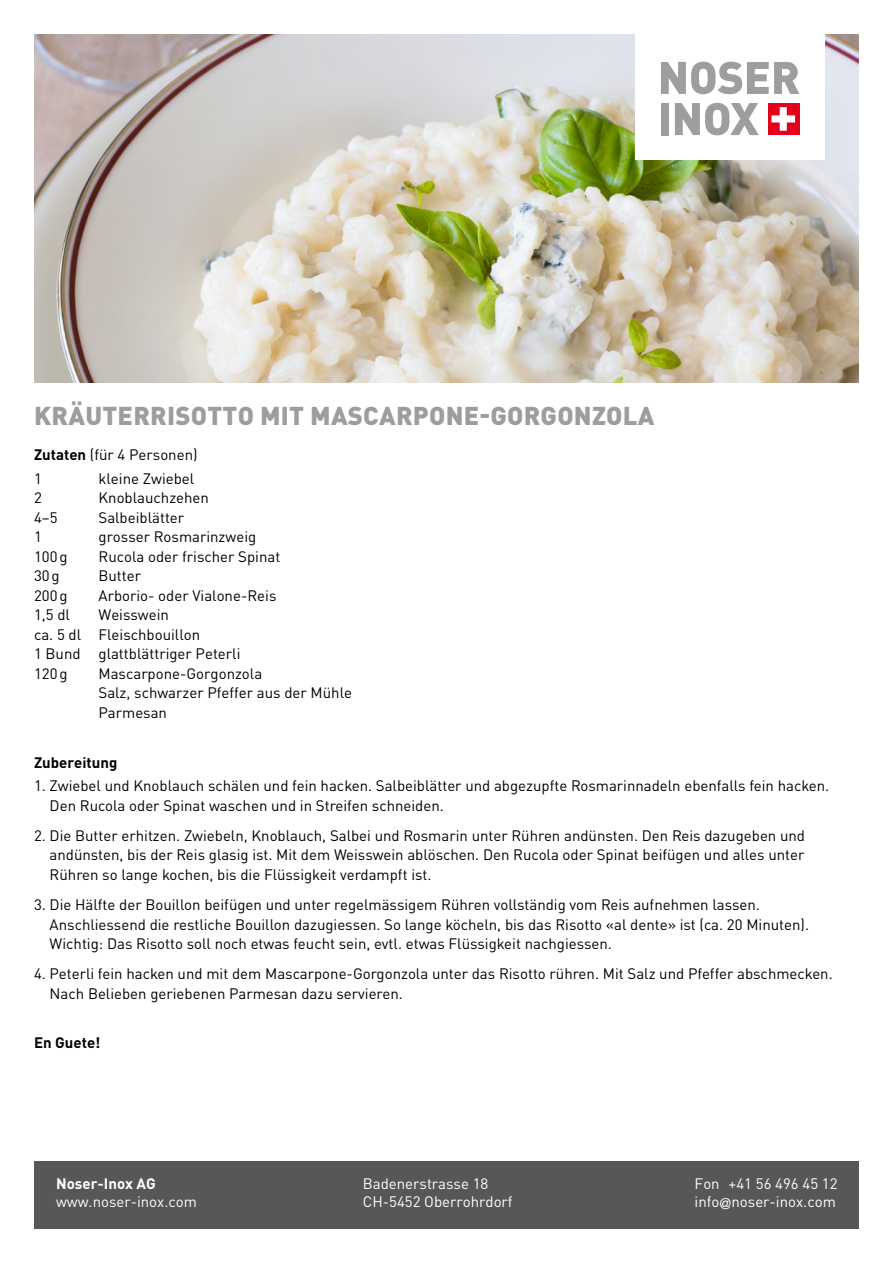
<style>
.page{position:relative;width:893px;height:1263px;background:#fff}
.page>*{position:absolute;margin:0;border:0;box-sizing:border-box;transform-origin:0 0}
.t1{font:900 25.5px "DIN Pro";letter-spacing:.01em;color:#9d9d9c}
.t2{font:15px/19.5px "DIN Pro";color:#000}
.t3{font:15px/18px "DIN Pro";color:#fff}
.t4{font:700 15px "DIN Pro";color:#000}
.t5{font:700 15px "DIN Pro";color:#fff}
.s1{font-weight:700}
.s2{font-family:"Helvetica Neue LT Std"}
</style>
<div class="page">
<img style="left:34px;top:34px;width:825px;height:349px">
<div style="left:635px;top:30px;width:190px;height:130px;background:#fff"></div>
<div style="left:767px;top:103px;width:32px;height:32px;background:#e2001a"></div>
<svg style="left:771px;top:107px;width:24px;height:24px"></svg>
<svg style="left:661px;top:62px;width:138px;height:32px"></svg>
<svg style="left:675px;top:103px;width:84px;height:32px"></svg>
<div style="left:661px;top:103px;width:8px;height:32px;background:#9c9e9f"></div>
<div style="left:34px;top:1161px;width:825px;height:68px;background:#575756"></div>
<h1 class="t1" style="left:34px;top:394px;width:622px">KRÄUTERRISOTTO MIT MASCARPONE-GORGONZOLA</h1>
<p class="t2" style="left:34px;top:441px;width:165px;line-height:23.7px"><span class="s1">Zutaten</span> (für 4 Personen)<br>1</p>
<p class="t2" style="left:99px;top:467px;width:97px">kleine Zwiebel</p>
<p class="t2" style="left:34px;top:487px;width:9px">2</p>
<p class="t2" style="left:99px;top:487px;width:112px">Knoblauchzehen</p>
<p class="t2" style="left:34px;top:506px;width:25px">4–5</p>
<p class="t2" style="left:99px;top:506px;width:87px">Salbeiblätter</p>
<p class="t2" style="left:34px;top:526px;width:9px">1</p>
<p class="t2" style="left:99px;top:526px;width:159px">grosser Rosmarinzweig</p>
<p class="t2" style="left:34px;top:545px;width:35px">100g</p>
<p class="t2" style="left:99px;top:545px;width:183px">Rucola oder frischer Spinat</p>
<p class="t2" style="left:34px;top:565px;width:27px">30g</p>
<p class="t2" style="left:99px;top:565px;width:44px">Butter</p>
<p class="t2" style="left:34px;top:584px;width:35px">200g</p>
<p class="t2" style="left:99px;top:584px;width:179px">Arborio- oder Vialone-Reis</p>
<p class="t2" style="left:34px;top:604px;width:37px">1,5 dl</p>
<p class="t2" style="left:34px;top:604px;width:208px;text-indent:64px">Weisswein<br>ca. 5 dl Fleischbouillon<br>1 Bund glattblättriger Peterli<br>120g</p>
<p class="t2" style="left:99px;top:662px;width:255px">Mascarpone-Gorgonzola<br>Salz, schwarzer Pfeffer aus der Mühle<br>Parmesan</p>
<p class="t4" style="left:34px;top:749px;width:85px">Zubereitung</p>
<p class="t2" style="left:50px;top:775px;width:781px;text-indent:-16px">1. Zwiebel und Knoblauch schälen und fein hacken. Salbeiblätter und abgezupfte Rosmarinnadeln ebenfalls fein hacken.<br>Den Rucola oder Spinat waschen und in Streifen schneiden.</p>
<p class="t2" style="left:50px;top:824px;width:757px;text-align:justify;text-indent:-16px">2. Die Butter erhitzen. Zwiebeln, Knoblauch, Salbei und Rosmarin unter Rühren andünsten. Den Reis dazugeben und andünsten, bis der Reis glasig ist. Mit dem Weisswein ablöschen. Den Rucola oder Spinat beifügen und alles unter Rühren so lange kochen, bis die Flüssigkeit verdampft ist.</p>
<p class="t2" style="left:50px;top:893px;width:761px;text-indent:-16px">3. Die Hälfte der Bouillon beifügen und unter regelmässigem Rühren vollständig vom Reis aufnehmen lassen.<br>Anschliessend die restliche Bouillon dazugiessen. So lange köcheln, bis das Risotto «al dente» ist (ca. 20 Minuten).<br>Wichtig: Das Risotto soll noch etwas feucht sein, evtl. etwas Flüssigkeit nachgiessen.</p>
<p class="t2" style="left:50px;top:962px;width:785px;text-indent:-16px">4. Peterli fein hacken und mit dem Mascarpone-Gorgonzola unter das Risotto rühren. Mit Salz und Pfeffer abschmecken.<br>Nach Belieben geriebenen Parmesan dazu servieren.</p>
<p class="t4" style="left:34px;top:1030px;width:68px">En Guete!</p>
<p class="t5" style="left:56px;top:1171px;width:101px">Noser-Inox AG</p>
<p class="t3" style="left:56px;top:1191px;width:142px">www.noser-inox.com</p>
<p class="t3" style="left:363px;top:1173px;width:151px">Badenerstrasse 18<br>CH-5452 Oberrohrdorf</p>
<p class="t3" style="left:695px;top:1173px;width:144px">Fon +41 56 496 45 12 info<span class="s2">@</span>noser-inox.com</p>
</div>
